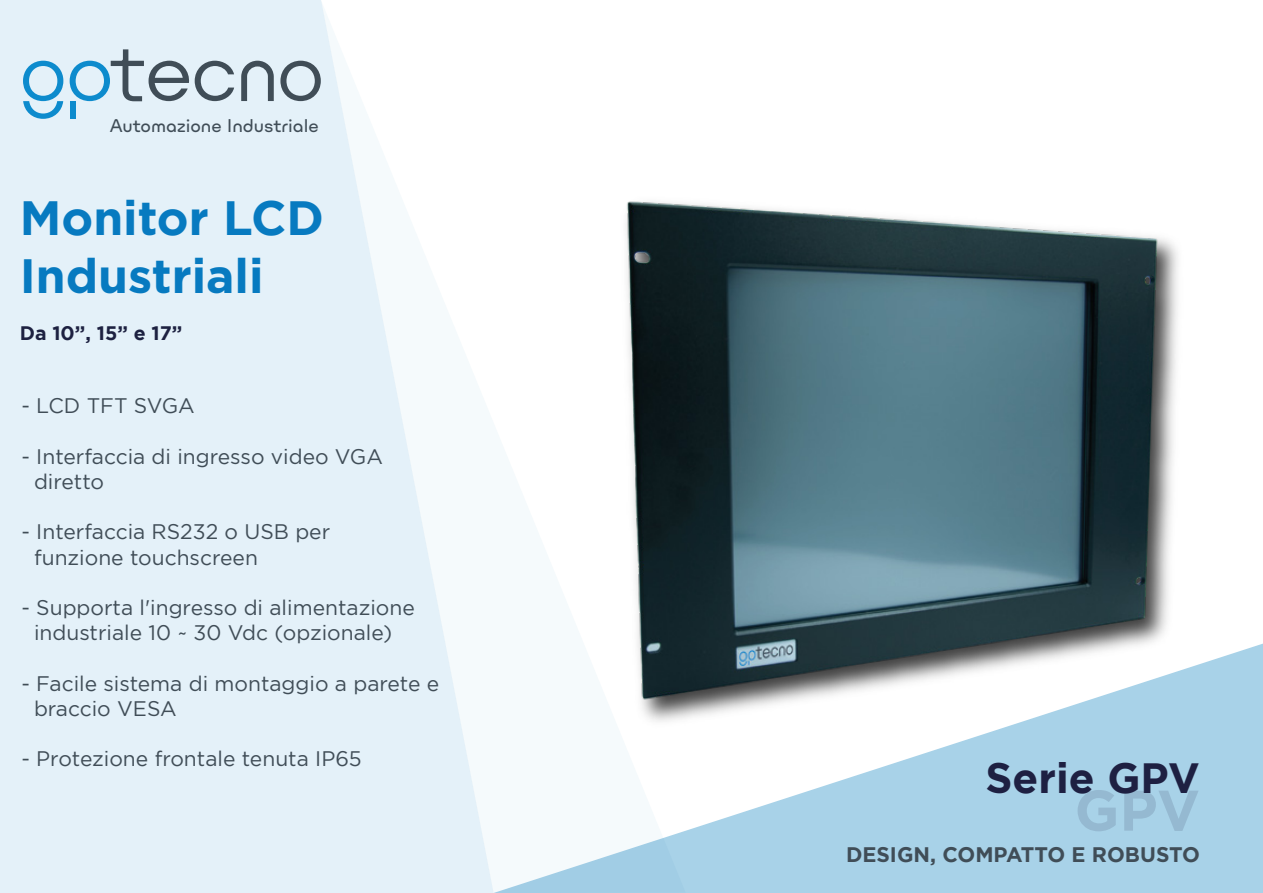
<style>
.page{position:relative;width:1263px;height:893px;background:#fff}
.page>*{position:absolute;margin:0;border:0;box-sizing:border-box;transform-origin:0 0}
.t1{font:700 57.15px "Homepage Baukasten";color:#1e2042}
.t2{font:700 48px/57.6px "Homepage Baukasten";color:#077ac0}
.t3{font:700 42.15px "Homepage Baukasten";color:#1e2042}
.t4{font:21px/25.2px "Homepage Baukasten";color:#404d57}
.t5{font:700 21px "Homepage Baukasten";color:#404d57}
.t6{font:700 19.5px "Homepage Baukasten";color:#1d2141}
.t7{font:500 16.5px "Ulm Grotesk";color:#404d57}
</style>
<div class="page">
<svg style="left:686px;top:644px;width:577px;height:249px;fill:#a8d2e8"></svg>
<div style="left:0;top:0;width:321px;height:893px;background:#e4f1f9"></div>
<svg style="left:321px;top:1px;width:365px;height:892px"></svg>
<svg style="left:23px;top:61px;width:40px;height:58px;background:#90c9e7"></svg>
<svg style="left:280px;top:61px;width:41px;height:40px;background:#a5b2bb"></svg>
<svg style="left:241px;top:61px;width:33px;height:40px"></svg>
<svg style="left:70px;top:49px;width:164px;height:52px;background:#b2c7d4"></svg>
<div style="left:70px;top:101px;width:6px;height:18px;background:#0d8bcd"></div>
<img style="left:615px;top:190px;width:575px;height:544px">
<img style="left:619px;top:198px;width:544px;height:508px">
<p class="t7" style="left:110px;top:115px;width:211px">Automazione Industriale</p>
<h2 class="t2" style="left:20px;top:188px;width:306px">Monitor LCD<br>Industriali</h2>
<p class="t6" style="left:20px;top:322px;width:164px">Da 10”, 15” e 17”</p>
<p class="t4" style="left:21px;top:393px;width:175px">- LCD TFT SVGA</p>
<p class="t4" style="left:34px;top:443px;width:350px;text-indent:-13px">- Interfaccia di ingresso video VGA diretto</p>
<p class="t4" style="left:34px;top:519px;width:298px;text-indent:-13px">- Interfaccia RS232 o USB per funzione touchscreen</p>
<p class="t4" style="left:21px;top:595px;width:395px;text-align:center">- Supporta l'ingresso di alimentazione industriale 10 ~ 30 Vdc (opzionale)</p>
<p class="t4" style="left:34px;top:670px;width:407px;text-indent:-13px">- Facile sistema di montaggio a parete e braccio VESA</p>
<p class="t4" style="left:21px;top:746px;width:342px">- Protezione frontale tenuta IP65</p>
<h3 class="t3" style="left:985px;top:754px;width:216px">Serie GPV</h3>
<h1 class="t1" style="left:1074px;top:777px;width:127px">GPV</h1>
<p class="t5" style="left:846px;top:843px;width:355px">DESIGN, COMPATTO E ROBUSTO</p>
</div>
